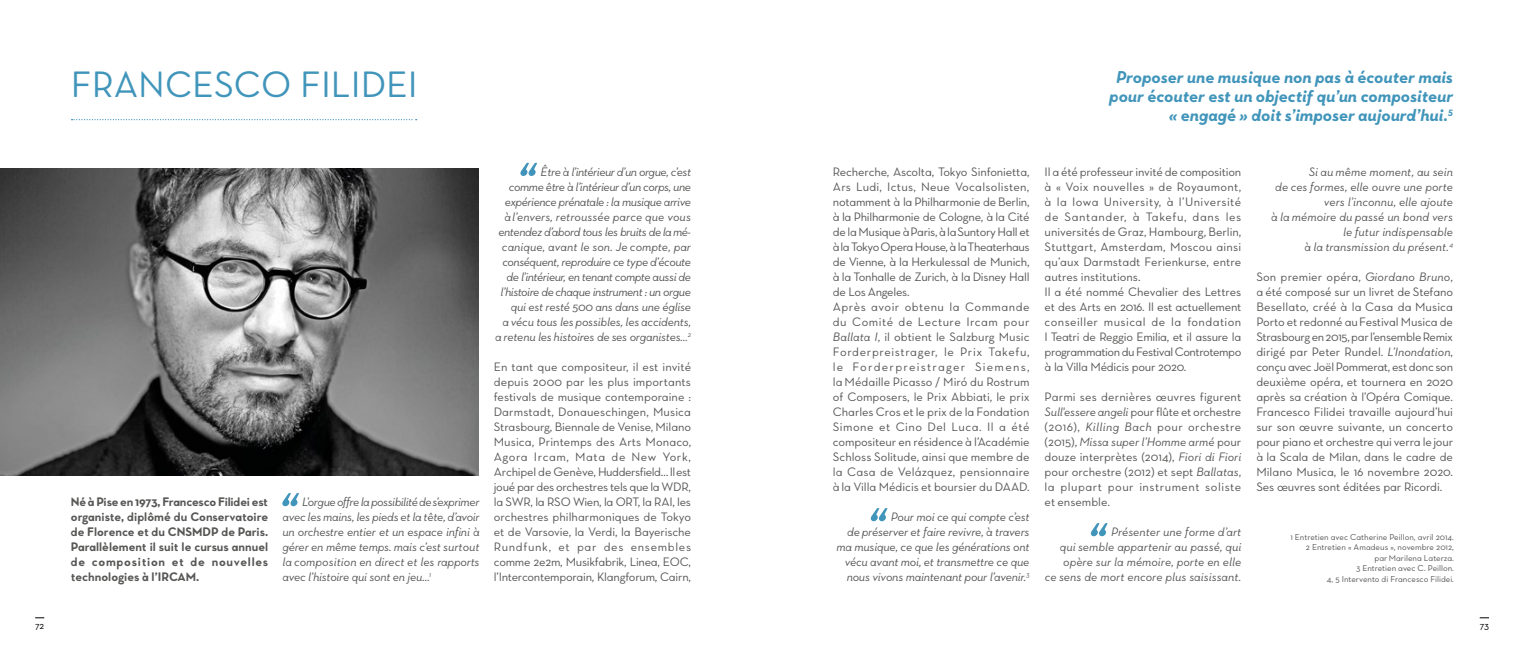
<style>
.page{position:relative;width:1524px;height:656px;background:#fff}
.page>*{position:absolute;margin:0;border:0;box-sizing:border-box;transform-origin:0 0}
.t1{font:37.5px "Favart Gothic";color:#4195ba}
.t2{font:italic 700 17.5px/18.8px "Favart Gothic";color:#4195ba;text-align:right}
.t3{font:12.5px/15px "Favart Gothic";letter-spacing:-.005em;color:#575756;text-align:justify}
.t4{font:italic 12.5px/15px "Favart Gothic";letter-spacing:-.02em;color:#575756;text-align:right}
.t5{font:italic 12.5px/15px "Favart Gothic";color:#575756;text-align:right}
.t6{font:700 12.5px/15px "Favart Gothic";letter-spacing:.04em;color:#575756;text-align:justify}
.t7{font:10px "Favart Gothic";color:#000}
.t8{font:8.75px/10.5px "Favart Gothic";color:#575756;text-align:right}
.s1{font-style:italic}
</style>
<div class="page">
<svg style="left:71px;top:119px;width:346px;height:1px"></svg>
<svg style="left:282px;top:493px;width:17px;height:13px"></svg>
<svg style="left:520px;top:163px;width:17px;height:13px"></svg>
<img style="left:0;top:168px;width:478px;height:307px">
<svg style="left:870px;top:508px;width:17px;height:13px"></svg>
<svg style="left:1090px;top:523px;width:17px;height:13px"></svg>
<h1 class="t1" style="left:71px;top:62px;width:348px">FRANCESCO FILIDEI</h1>
<p class="t6" style="left:71px;top:494px;width:199px">Né à Pise en 1973, Francesco Filidei est organiste, diplômé du Conservatoire de Florence et du CNSMDP de Paris.<br>Parallèlement il suit le cursus annuel de composition et de nouvelles technologies à l’IRCAM.</p>
<p class="t4" style="left:282px;top:494px;width:199px;text-align:justify;text-indent:20px">L’orgue offre la possibilité de s’exprimer avec les mains, les pieds et la tête, d’avoir un orchestre entier et un espace infini à gérer en même temps. mais c’est surtout la composition en direct et les rapports avec l’histoire qui sont en jeu…<sup>1</sup></p>
<p class="t4" style="left:495px;top:164px;width:197px">Être à l’intérieur d’un orgue, c’est<br>comme être à l’intérieur d’un corps, une expérience prénatale : la musique arrive à l’envers, retroussée parce que vous entendez d’abord tous les bruits de la mé&shy;canique, avant le son. Je compte, par conséquent, reproduire ce type d’écoute de l’intérieur, en tenant compte aussi de l’histoire de chaque instrument : un orgue qui est resté 500 ans dans une église<br>a vécu tous les possibles, les accidents, a retenu les histoires de ses organistes…<sup>2</sup></p>
<p class="t3" style="left:494px;top:359px;width:199px">En tant que compositeur, il est invité depuis 2000 par les plus importants festivals de musique contemporaine :<br>Darmstadt, Donaueschingen, Musica Strasbourg, Biennale de Venise, Milano Musica, Printemps des Arts Monaco, Agora Ircam, Mata de New York, Archipel de Genève, Huddersfield… Il est joué par des orchestres tels que la WDR, la SWR, la RSO Wien, la ORT, la RAI, les orchestres philharmoniques de Tokyo et de Varsovie, la Verdi, la Bayerische Rundfunk, et par des ensembles comme 2e2m, Musikfabrik, Linea, EOC, l’Intercontemporain, Klangforum, Cairn,</p>
<h2 class="t2" style="left:1109px;top:67px;width:345px">Proposer une musique non pas à écouter mais pour écouter est un objectif qu’un compositeur « engagé » doit s’imposer aujourd’hui.<sup>5</sup></h2>
<p class="t3" style="left:833px;top:164px;width:198px;text-align:left">Recherche, Ascolta, Tokyo Sinfonietta, Ars Ludi, Ictus, Neue Vocalsolisten, notamment à la Philharmonie de Berlin, à la Philharmonie de Cologne, à la Cité de la Musique à Paris, à la Suntory Hall et à la Tokyo Opera House, à la Theaterhaus de Vienne, à la Herkulessal de Munich, à la Tonhalle de Zurich, à la Disney Hall de Los Angeles.<br>Après avoir obtenu la Commande du Comité de Lecture Ircam pour <span class="s1">Ballata I</span>, il obtient le Salzburg Music Forderpreistrager, le Prix Takefu, le Forderpreistrager Siemens, la Médaille Picasso / Miró du Rostrum of Composers, le Prix Abbiati, le prix Charles Cros et le prix de la Fondation Simone et Cino Del Luca. Il a été compositeur en résidence à l’Académie Schloss Solitude, ainsi que membre de la Casa de Velázquez, pensionnaire à la Villa Médicis et boursier du DAAD.</p>
<p class="t4" style="left:836px;top:509px;width:195px">Pour moi ce qui compte c’est<br>de préserver et faire revivre, à travers ma musique, ce que les générations ont vécu avant moi, et transmettre ce que nous vivons maintenant pour l’avenir.<sup>3</sup></p>
<p class="t3" style="left:1044px;top:164px;width:198px;text-align:left">Il a été professeur invité de composition à « Voix nouvelles » de Royaumont, à la Iowa University, à l’Université de Santander, à Takefu, dans les universités de Graz, Hambourg, Berlin, Stuttgart, Amsterdam, Moscou ainsi qu’aux Darmstadt Ferienkurse, entre autres institutions.<br>Il a été nommé Chevalier des Lettres et des Arts en 2016. Il est actuellement conseiller musical de la fondation I Teatri de Reggio Emilia, et il assure la programmation du Festival Controtempo à la Villa Médicis pour 2020.</p>
<p class="t3" style="left:1044px;top:389px;width:198px">Parmi ses dernières œuvres figurent <span class="s1">Sull'essere angeli</span> pour flûte et orchestre (2016), <span class="s1">Killing Bach</span> pour orchestre (2015), <span class="s1">Missa super l’Homme armé</span> pour douze interprètes (2014), <span class="s1">Fiori di Fiori </span>pour orchestre (2012) et sept <span class="s1">Ballatas</span>, la plupart pour instrument soliste et ensemble.</p>
<p class="t5" style="left:1045px;top:524px;width:198px">Présenter une forme d’art<br>qui semble appartenir au passé, qui opère sur la mémoire, porte en elle<br>ce sens de mort encore plus saisissant.</p>
<p class="t5" style="left:1271px;top:164px;width:183px">Si au même moment, au sein<br>de ces formes, elle ouvre une porte vers l’inconnu, elle ajoute<br>à la mémoire du passé un bond vers le futur indispensable<br>à la transmission du présent.<sup>4</sup></p>
<p class="t3" style="left:1256px;top:269px;width:198px">Son premier opéra, <span class="s1">Giordano Bruno</span>, a été composé sur un livret de Stefano Besellato, créé à la Casa da Musica Porto et redonné au Festival Musica de Strasbourg en 2015, par l’ensemble Remix dirigé par Peter Rundel. <span class="s1">L’Inondation</span>, conçu avec Joël Pommerat, est donc son deuxième opéra, et tournera en 2020 après sa création à l’Opéra Comique.<br>Francesco Filidei travaille aujourd’hui sur son œuvre suivante, un concerto pour piano et orchestre qui verra le jour à la Scala de Milan, dans le cadre de Milano Musica, le 16 novembre 2020.<br>Ses œuvres sont éditées par Ricordi.</p>
<p class="t8" style="left:1290px;top:531px;width:165px">1 Entretien avec Catherine Peillon, avril 2014.<br>2 Entretien « Amadeus », novembre 2012,<br>par Marilena Laterza.<br>3 Entretien avec C. Peillon.<br>4, 5 Intervento di Francesco Filidei.</p>
<p class="t7" style="left:35px;top:619px;width:11px">72</p>
<p class="t7" style="left:1479px;top:619px;width:11px">73</p>
</div>
